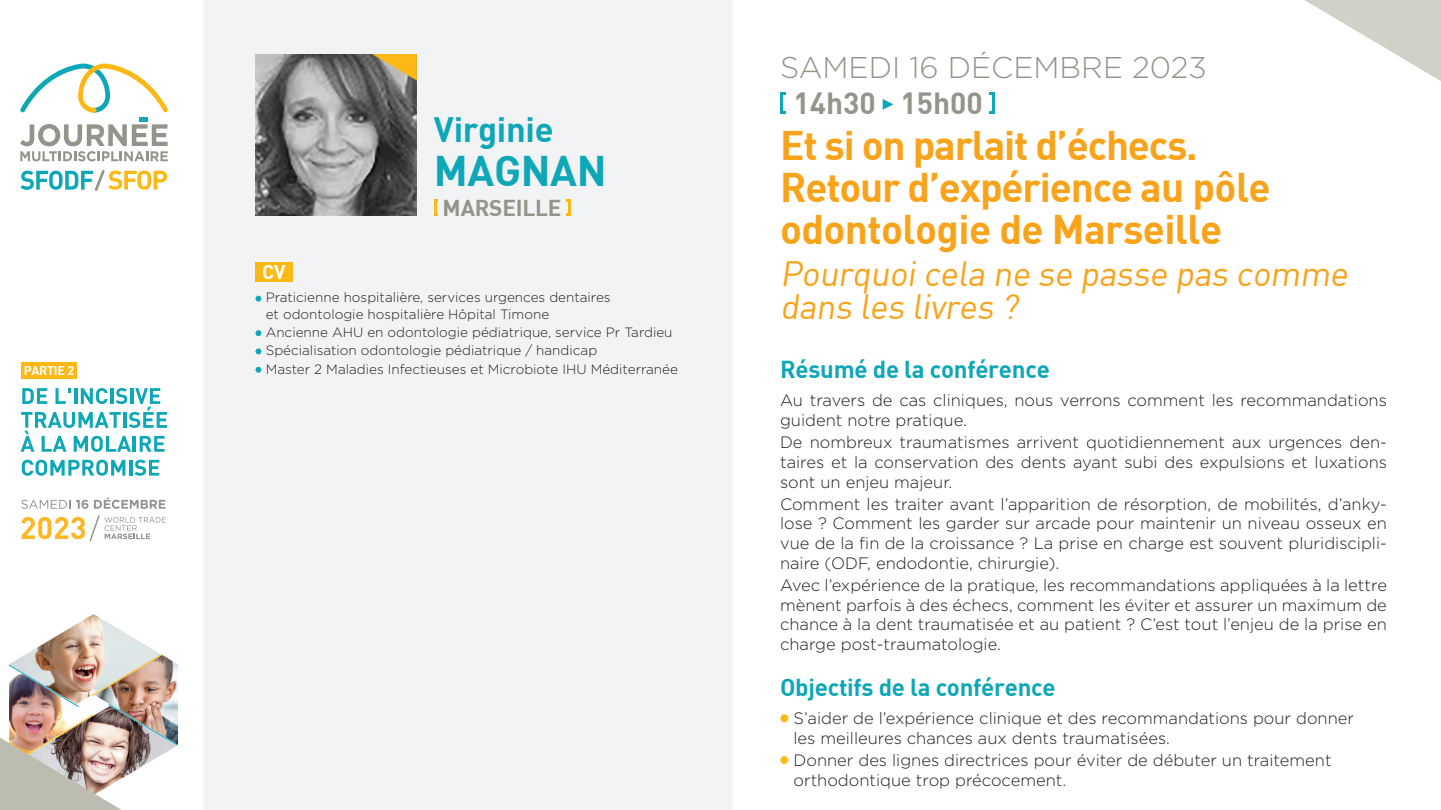
<style>
.page{position:relative;width:1441px;height:810px;background:#fff}
.page>*{position:absolute;margin:0;border:0;box-sizing:border-box;transform-origin:0 0}
.t1{font:42px "DIN Bold";letter-spacing:-.01em;color:#0ea7b7}
.t2{font:40.5px/42px "DIN Bold";letter-spacing:-.03em;color:#f9a31b}
.t3{font:34.5px/33px "DIN";color:#f9a31b}
.t4{font:34.5px "DIN Bold";letter-spacing:-.01em;color:#0ea7b7}
.t5{font:300 30px "Gotham";color:#94948a}
.t6{font:30px "DIN Bold";color:#94948a}
.t7{font:24px "DIN Bold";letter-spacing:-.01em;color:#0ea7b7}
.t8{font:22.5px "DIN Bold";letter-spacing:-.01em;color:#94948a}
.t9{font:19.5px "DIN Bold";color:#fff}
.t10{font:300 16.5px/19.8px "Gotham";color:#231f20}
.t11{font:300 13.5px/18.3px "Gotham";color:#231f20}
.t12{font:12.6px "DIN Bold";letter-spacing:-.025em;color:#fff}
</style>
<div class="page">
<svg style="left:1305px;top:0;width:135px;height:81px"></svg>
<img style="left:30px;top:615px;width:127px;height:37px">
<img style="left:0;top:652px;width:178px;height:158px">
<svg style="left:20px;top:64px;width:148px;height:49px"></svg>
<svg style="left:20px;top:124px;width:148px;height:37px"></svg>
<div style="left:139px;top:117px;width:8px;height:5px;background:#0ea7b7"></div>
<svg style="left:20px;top:170px;width:147px;height:21px"></svg>
<svg style="left:22px;top:515px;width:144px;height:26px"></svg>
<div style="left:22px;top:362px;width:55px;height:17px;background:#fcb814"></div>
<svg style="left:21px;top:500px;width:49px;height:9px"></svg>
<svg style="left:76px;top:500px;width:12px;height:9px"></svg>
<svg style="left:94px;top:497px;width:71px;height:12px"></svg>
<svg style="left:21px;top:388px;width:146px;height:64px"></svg>
<svg style="left:22px;top:460px;width:103px;height:16px"></svg>
<hr style="left:129px;top:460px;width:3px;height:16px;background:#0ea7b7">
<svg style="left:134px;top:460px;width:25px;height:16px"></svg>
<div style="left:203px;top:0;width:530px;height:810px;background:#f2f3f4"></div>
<img style="left:255px;top:54px;width:162px;height:162px">
<svg style="left:434px;top:200px;width:4px;height:16px"></svg>
<svg style="left:566px;top:200px;width:4px;height:16px"></svg>
<div style="left:255px;top:262px;width:37px;height:20px;background:#fcb814"></div>
<svg style="left:255px;top:296px;width:6px;height:5px"></svg>
<svg style="left:255px;top:330px;width:6px;height:6px"></svg>
<svg style="left:255px;top:349px;width:6px;height:5px"></svg>
<svg style="left:255px;top:367px;width:6px;height:6px"></svg>
<svg style="left:780px;top:715px;width:8px;height:7px"></svg>
<svg style="left:780px;top:756px;width:8px;height:8px"></svg>
<hr style="left:780px;top:92px;width:2px;height:22px;background:#0ea7b7">
<svg style="left:882px;top:99px;width:11px;height:11px"></svg>
<hr style="left:991px;top:92px;width:3px;height:22px;background:#0ea7b7">
<svg style="left:372px;top:54px;width:45px;height:27px"></svg>
<p class="t12" style="left:24px;top:362px;width:52px">PARTIE 2</p>
<h3 class="t4" style="left:434px;top:107px;width:121px">Virginie</h3>
<h1 class="t1" style="left:434px;top:143px;width:174px">MAGNAN</h1>
<h3 class="t8" style="left:442px;top:193px;width:120px">MARSEILLE</h3>
<p class="t9" style="left:262px;top:259px;width:25px">CV</p>
<p class="t11" style="left:266px;top:289px;width:346px;line-height:16.2px">Praticienne hospitalière, services urgences dentaires et odontologie hospitalière Hôpital Timone</p>
<p class="t11" style="left:266px;top:323px;width:414px">Ancienne AHU en odontologie pédiatrique, service Pr Tardieu<br>Spécialisation odontologie pédiatrique / handicap<br>Master 2 Maladies Infectieuses et Microbiote IHU Méditerranée</p>
<h3 class="t5" style="left:780px;top:48px;width:428px">SAMEDI 16 DÉCEMBRE 2023</h3>
<h3 class="t6" style="left:793px;top:84px;width:191px">14h30 15h00</h3>
<h2 class="t2" style="left:780px;top:123px;width:492px">Et si on parlait d’échecs.<br>Retour d’expérience au pôle odontologie de Marseille</h2>
<h3 class="t3" style="left:780px;top:256px;width:575px">Pourquoicela ne se passe pas comme dans les livres ?</h3>
<h3 class="t7" style="left:780px;top:354px;width:271px">Résumé de la conférence</h3>
<p class="t10" style="left:780px;top:390px;width:608px">Au travers de cas cliniques, nous verrons comment les recommandations guident notre pratique.</p>
<p class="t10" style="left:780px;top:432px;width:608px;text-align:justify">De nombreux traumatismes arrivent quotidiennement aux urgences den&shy;taires et la conservation des dents ayant subi des expulsions et luxations sont un enjeu majeur.</p>
<p class="t10" style="left:780px;top:493px;width:608px;text-align:justify">Comment les traiter avant l’apparition de résorption, de mobilités, d’anky&shy;lose ? Comment les garder sur arcade pour maintenir un niveau osseux en vue de la fin de la croissance ? La prise en charge est souvent pluridiscipli&shy;naire (ODF, endodontie, chirurgie).</p>
<p class="t10" style="left:780px;top:575px;width:608px;text-align:justify">Avec l’expérience de la pratique, les recommandations appliquées à la lettre mènent parfois à des échecs, comment les éviter et assurer un maximum de chance à la dent traumatisée et au patient ? C’est tout l’enjeu de la prise en charge post-traumatologie.</p>
<h3 class="t7" style="left:780px;top:672px;width:277px">Objectifs de la conférence</h3>
<p class="t10" style="left:793px;top:708px;width:562px">S’aider de l’expérience clinique et des recommandations pour donner les meilleures chances aux dents traumatisées.</p>
<p class="t10" style="left:793px;top:750px;width:539px">Donner des lignes directrices pour éviter de débuter un traitement orthodontique trop précocement.</p>
</div>
